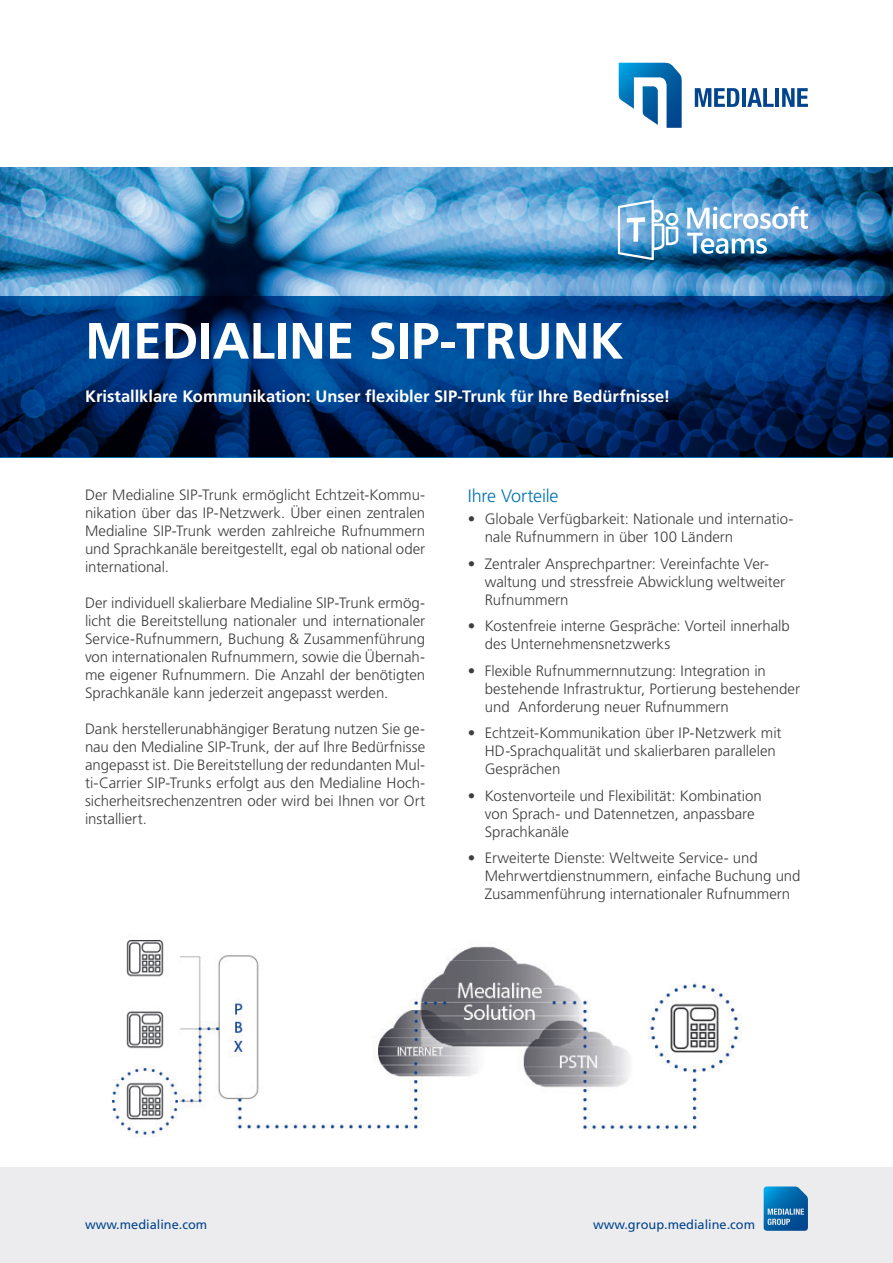
<style>
.page{position:relative;width:893px;height:1263px;background:#fff}
.page>*{position:absolute;margin:0;border:0;box-sizing:border-box;transform-origin:0 0}
._01_Data_Headline_1zeilig{font:700 51px "Frutiger LT Pro";color:#fff}
._07_Zwischenüberschrift_blau{font:300 18px "Frutiger LT Pro";letter-spacing:-.015em;color:#0072b4}
._02_Data_Subline{font:700 16.5px "Frutiger LT Pro";color:#fff}
._04_Data_Fließtext_grau{font:300 15px/18px "Frutiger LT Pro";color:#3e3e3f}
.t1{font:12.75px "Frutiger LT Pro";color:#02448d}
</style>
<div class="page">
<img style="left:0;top:168px;width:893px;height:128px">
<img style="left:112px;top:940px;width:630px;height:197px">
<svg style="left:0;top:296px;width:893px;height:161px;background:#003271"></svg>
<svg style="left:618px;top:200px;width:60px;height:60px"></svg>
<svg style="left:687px;top:206px;width:121px;height:48px"></svg>
<div style="left:0;top:1167px;width:893px;height:96px;background:#ececee"></div>
<svg style="left:764px;top:1186px;width:44px;height:45px;background:#237ab4"></svg>
<svg style="left:695px;top:88px;width:44px;height:19px"></svg>
<hr style="left:742px;top:88px;width:4px;height:19px;background:#02448d">
<svg style="left:747px;top:88px;width:27px;height:19px"></svg>
<hr style="left:775px;top:88px;width:4px;height:19px;background:#02448d">
<svg style="left:782px;top:88px;width:26px;height:19px"></svg>
<svg style="left:618px;top:63px;width:64px;height:65px"></svg>
<p class="_01_Data_Headline_1zeilig" style="left:85px;top:310px;width:540px">MEDIALINE SIP-TRUNK</p>
<p class="_02_Data_Subline" style="left:85px;top:387px;width:587px">Kristallklare Kommunikation: Unser flexibler SIP-Trunk für Ihre Bedürfnisse!</p>
<p class="_04_Data_Fließtext_grau" style="left:85px;top:486px;width:342px;text-align:justify">Der Medialine SIP-Trunk ermöglicht Echtzeit-Kommu&shy;nikation über das IP-Netzwerk. Über einen zentralen Medialine SIP-Trunk werden zahlreiche Rufnummern und Sprachkanäle bereitgestellt, egal ob national oder international.</p>
<p class="_04_Data_Fließtext_grau" style="left:85px;top:594px;width:342px;text-align:justify">Der individuell skalierbare Medialine SIP-Trunk ermög&shy;licht die Bereitstellung nationaler und internationaler Service-Rufnummern, Buchung &amp; Zusammenführung von internationalen Rufnummern, sowie die Übernah&shy;me eigener Rufnummern. Die Anzahl der benötigten Sprachkanäle kann jederzeit angepasst werden.</p>
<p class="_04_Data_Fließtext_grau" style="left:85px;top:720px;width:342px">Dank herstellerunabhängiger Beratung nutzen Sie ge&shy;nau den Medialine SIP-Trunk, der auf Ihre Bedürfnisse</p>
<p class="_04_Data_Fließtext_grau" style="left:85px;top:756px;width:342px;text-align:justify">angepasst ist. Die Bereitstellung der redundanten Mul&shy;ti-Carrier SIP-Trunks erfolgt aus den Medialine Hoch&shy;sicherheitsrechenzentren oder wird bei Ihnen vor Ort installiert.</p>
<p class="_07_Zwischenüberschrift_blau" style="left:468px;top:485px;width:92px">Ihre Vorteile</p>
<p class="_04_Data_Fließtext_grau" style="left:485px;top:510px;width:310px;text-indent:-17px">• Globale Verfügbarkeit: Nationale und internatio&shy;nale Rufnummern in über 100 Ländern</p>
<p class="_04_Data_Fließtext_grau" style="left:485px;top:555px;width:302px;text-indent:-17px">• Zentraler Ansprechpartner: Vereinfachte Ver&shy;waltung und stressfreie Abwicklung weltweiter<br>Rufnummern</p>
<p class="_04_Data_Fließtext_grau" style="left:485px;top:617px;width:307px;text-indent:-17px">• Kostenfreie interne Gespräche: Vorteil innerhalb des Unternehmensnetzwerks</p>
<p class="_04_Data_Fließtext_grau" style="left:485px;top:662px;width:317px;text-indent:-17px">• Flexible Rufnummernnutzung: Integration in bestehende Infrastruktur, Portierung bestehender und Anforderung neuer Rufnummern</p>
<p class="_04_Data_Fließtext_grau" style="left:485px;top:724px;width:298px;text-indent:-17px">• Echtzeit-Kommunikation über IP-Netzwerk mit<br>HD-Sprachqualität und skalierbaren parallelen<br>Gesprächen</p>
<p class="_04_Data_Fließtext_grau" style="left:485px;top:787px;width:279px;text-indent:-17px">• Kostenvorteile und Flexibilität: Kombination von Sprach- und Datennetzen, anpassbare<br>Sprachkanäle</p>
<p class="_04_Data_Fließtext_grau" style="left:485px;top:849px;width:317px;text-indent:-17px">• Erweiterte Dienste: Weltweite Service- und<br>Mehrwertdienstnummern, einfache Buchung und<br>Zusammenführung internationaler Rufnummern</p>
<p class="t1" style="left:85px;top:1216px;width:124px">www.medialine.com</p>
<p class="t1" style="left:593px;top:1216px;width:164px">www.group.medialine.com</p>
</div>
